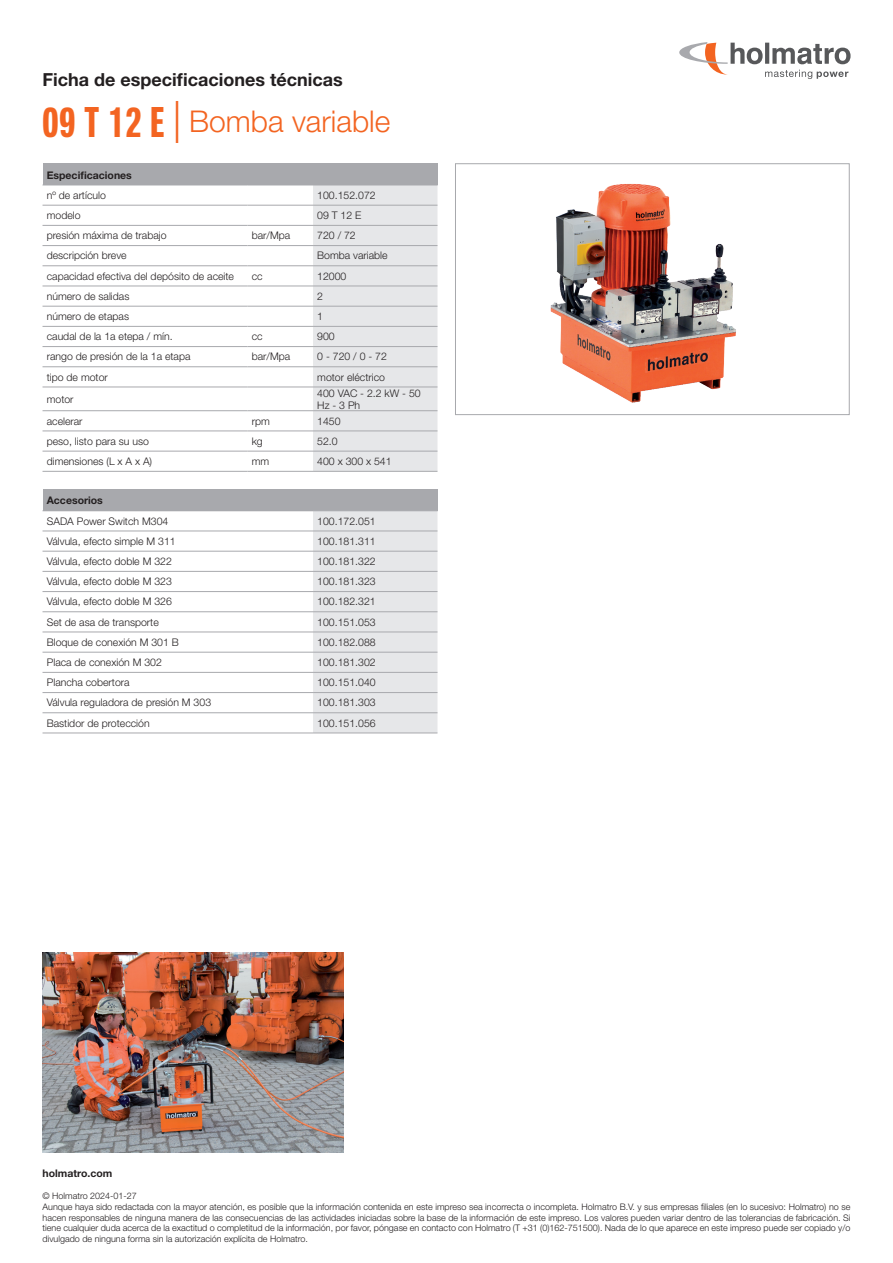
<style>
.page{position:relative;width:893px;height:1263px;background:#fff}
.page>*{position:absolute;margin:0;border:0;box-sizing:border-box;transform-origin:0 0}
.t1{font:300 30px "Helvetica Neue LT Std";color:#f36421}
.t2{font:700 18px "Helvetica Neue LT Std";color:#231f20}
.t3{font:300 10.5px/12px "Helvetica Neue LT Std";color:#231f20}
.t4{font:700 10.5px "Helvetica Neue LT Std";color:#231f20}
.t5{font:300 9px/10.8px "Helvetica Neue LT Std";color:#231f20}
.s1{font-family:"Neue Helvetica Pro 79 Cm";font-weight:700;font-size:42px}
.s2{font-size:42px}
</style>
<div class="page">
<svg style="left:679px;top:42px;width:171px;height:37px"></svg>
<div style="left:43px;top:164px;width:394px;height:21px;background:#a8a9ad"></div>
<svg style="left:313px;top:164px;width:125px;height:307px;background:#e0e1e3"></svg>
<hr style="left:43px;top:185px;width:204px;height:1px;background:#a8a9ad">
<hr style="left:247px;top:185px;width:66px;height:1px;background:#a8a9ad">
<hr style="left:313px;top:185px;width:125px;height:1px;background:#a8a9ad">
<hr style="left:43px;top:205px;width:204px;height:1px;background:#a8a9ad">
<hr style="left:247px;top:205px;width:66px;height:1px;background:#a8a9ad">
<hr style="left:313px;top:205px;width:124px;height:1px;background:#a8a9ad">
<hr style="left:43px;top:225px;width:204px;height:1px;background:#a8a9ad">
<hr style="left:247px;top:225px;width:66px;height:1px;background:#a8a9ad">
<hr style="left:313px;top:225px;width:124px;height:1px;background:#a8a9ad">
<hr style="left:43px;top:245px;width:204px;height:1px;background:#a8a9ad">
<hr style="left:247px;top:245px;width:66px;height:1px;background:#a8a9ad">
<hr style="left:313px;top:245px;width:124px;height:1px;background:#a8a9ad">
<hr style="left:43px;top:265px;width:204px;height:1px;background:#a8a9ad">
<hr style="left:247px;top:265px;width:66px;height:1px;background:#a8a9ad">
<hr style="left:313px;top:265px;width:124px;height:1px;background:#a8a9ad">
<hr style="left:43px;top:286px;width:204px;height:1px;background:#a8a9ad">
<hr style="left:247px;top:286px;width:66px;height:1px;background:#a8a9ad">
<hr style="left:313px;top:286px;width:124px;height:1px;background:#a8a9ad">
<hr style="left:43px;top:306px;width:204px;height:1px;background:#a8a9ad">
<hr style="left:247px;top:306px;width:66px;height:1px;background:#a8a9ad">
<hr style="left:313px;top:306px;width:124px;height:1px;background:#a8a9ad">
<hr style="left:43px;top:326px;width:204px;height:1px;background:#a8a9ad">
<hr style="left:247px;top:326px;width:66px;height:1px;background:#a8a9ad">
<hr style="left:313px;top:326px;width:124px;height:1px;background:#a8a9ad">
<hr style="left:43px;top:346px;width:204px;height:1px;background:#a8a9ad">
<hr style="left:247px;top:346px;width:66px;height:1px;background:#a8a9ad">
<hr style="left:313px;top:346px;width:124px;height:1px;background:#a8a9ad">
<hr style="left:43px;top:366px;width:204px;height:1px;background:#a8a9ad">
<hr style="left:247px;top:366px;width:66px;height:1px;background:#a8a9ad">
<hr style="left:313px;top:366px;width:124px;height:1px;background:#a8a9ad">
<hr style="left:43px;top:387px;width:204px;height:1px;background:#a8a9ad">
<hr style="left:247px;top:387px;width:66px;height:1px;background:#a8a9ad">
<hr style="left:313px;top:387px;width:124px;height:1px;background:#a8a9ad">
<hr style="left:43px;top:410px;width:204px;height:1px;background:#a8a9ad">
<hr style="left:247px;top:410px;width:66px;height:1px;background:#a8a9ad">
<hr style="left:313px;top:410px;width:124px;height:1px;background:#a8a9ad">
<hr style="left:43px;top:431px;width:204px;height:1px;background:#a8a9ad">
<hr style="left:247px;top:431px;width:66px;height:1px;background:#a8a9ad">
<hr style="left:313px;top:431px;width:124px;height:1px;background:#a8a9ad">
<hr style="left:43px;top:471px;width:204px;height:1px;background:#a8a9ad">
<hr style="left:43px;top:451px;width:204px;height:1px;background:#a8a9ad">
<hr style="left:247px;top:471px;width:66px;height:1px;background:#a8a9ad">
<hr style="left:247px;top:451px;width:66px;height:1px;background:#a8a9ad">
<hr style="left:313px;top:471px;width:124px;height:1px;background:#a8a9ad">
<hr style="left:313px;top:451px;width:124px;height:1px;background:#a8a9ad">
<div style="left:43px;top:489px;width:394px;height:22px;background:#a8a9ad"></div>
<svg style="left:313px;top:489px;width:125px;height:244px;background:#dfe0e2"></svg>
<hr style="left:313px;top:510px;width:125px;height:1px;background:#a8a9ad">
<hr style="left:43px;top:531px;width:270px;height:1px;background:#a8a9ad">
<hr style="left:313px;top:531px;width:124px;height:1px;background:#a8a9ad">
<hr style="left:43px;top:551px;width:270px;height:1px;background:#a8a9ad">
<hr style="left:313px;top:551px;width:124px;height:1px;background:#a8a9ad">
<hr style="left:43px;top:571px;width:270px;height:1px;background:#a8a9ad">
<hr style="left:313px;top:571px;width:124px;height:1px;background:#a8a9ad">
<hr style="left:43px;top:591px;width:270px;height:1px;background:#a8a9ad">
<hr style="left:313px;top:591px;width:124px;height:1px;background:#a8a9ad">
<hr style="left:43px;top:611px;width:270px;height:1px;background:#a8a9ad">
<hr style="left:313px;top:611px;width:124px;height:1px;background:#a8a9ad">
<hr style="left:43px;top:632px;width:270px;height:1px;background:#a8a9ad">
<hr style="left:313px;top:632px;width:124px;height:1px;background:#a8a9ad">
<hr style="left:43px;top:652px;width:270px;height:1px;background:#a8a9ad">
<hr style="left:313px;top:652px;width:124px;height:1px;background:#a8a9ad">
<hr style="left:43px;top:672px;width:270px;height:1px;background:#a8a9ad">
<hr style="left:313px;top:672px;width:124px;height:1px;background:#a8a9ad">
<hr style="left:43px;top:692px;width:270px;height:1px;background:#a8a9ad">
<hr style="left:313px;top:692px;width:124px;height:1px;background:#a8a9ad">
<hr style="left:43px;top:733px;width:270px;height:1px;background:#a8a9ad">
<hr style="left:43px;top:712px;width:270px;height:1px;background:#a8a9ad">
<hr style="left:313px;top:733px;width:124px;height:1px;background:#a8a9ad">
<hr style="left:313px;top:712px;width:124px;height:1px;background:#a8a9ad">
<img style="left:43px;top:952px;width:300px;height:200px">
<img style="left:550px;top:183px;width:186px;height:220px">
<div style="left:455px;top:164px;width:394px;height:251px;border:1px solid #a8a9ad"></div>
<h2 class="t2" style="left:43px;top:68px;width:302px">Ficha de especificaciones técnicas</h2>
<h1 class="t1" style="left:43px;top:103px;width:349px"><span class="s1">09 T 12 E</span> <span class="s2">|</span> Bomba variable</h1>
<p class="t4" style="left:47px;top:168px;width:87px">Especificaciones</p>
<p class="t3" style="left:47px;top:189px;width:61px">nº de artículo</p>
<p class="t3" style="left:317px;top:189px;width:60px">100.152.072</p>
<p class="t3" style="left:47px;top:209px;width:35px">modelo</p>
<p class="t3" style="left:317px;top:209px;width:46px">09 T 12 E</p>
<p class="t3" style="left:47px;top:229px;width:121px">presión máxima de trabajo</p>
<p class="t3" style="left:252px;top:229px;width:40px">bar/Mpa</p>
<p class="t3" style="left:317px;top:229px;width:40px">720 / 72</p>
<p class="t3" style="left:47px;top:249px;width:81px">descripción breve</p>
<p class="t3" style="left:317px;top:249px;width:72px">Bomba variable</p>
<p class="t3" style="left:47px;top:270px;width:189px">capacidad efectiva del depósito de aceite</p>
<p class="t3" style="left:252px;top:270px;width:12px">cc</p>
<p class="t3" style="left:317px;top:270px;width:31px">12000</p>
<p class="t3" style="left:47px;top:290px;width:84px">número de salidas</p>
<p class="t3" style="left:317px;top:290px;width:7px">2</p>
<p class="t3" style="left:47px;top:310px;width:84px">número de etapas</p>
<p class="t3" style="left:317px;top:310px;width:7px">1</p>
<p class="t3" style="left:47px;top:330px;width:127px">caudal de la 1a etepa / mín.</p>
<p class="t3" style="left:252px;top:330px;width:12px">cc</p>
<p class="t3" style="left:317px;top:330px;width:19px">900</p>
<p class="t3" style="left:47px;top:350px;width:145px">rango de presión de la 1a etapa</p>
<p class="t3" style="left:252px;top:350px;width:40px">bar/Mpa</p>
<p class="t3" style="left:317px;top:350px;width:71px">0 - 720 / 0 - 72</p>
<p class="t3" style="left:47px;top:371px;width:63px">tipo de motor</p>
<p class="t3" style="left:317px;top:371px;width:69px">motor eléctrico</p>
<p class="t3" style="left:47px;top:393px;width:28px">motor</p>
<p class="t3" style="left:317px;top:387px;width:105px">400 VAC - 2.2 kW - 50<br>Hz - 3 Ph</p>
<p class="t3" style="left:47px;top:415px;width:37px">acelerar</p>
<p class="t3" style="left:252px;top:415px;width:20px">rpm</p>
<p class="t3" style="left:317px;top:415px;width:25px">1450</p>
<p class="t3" style="left:47px;top:435px;width:104px">peso, listo para su uso</p>
<p class="t3" style="left:252px;top:435px;width:13px">kg</p>
<p class="t3" style="left:317px;top:435px;width:22px">52.0</p>
<p class="t3" style="left:47px;top:455px;width:107px">dimensiones (L x A x A)</p>
<p class="t3" style="left:252px;top:455px;width:19px">mm</p>
<p class="t3" style="left:317px;top:455px;width:76px">400 x 300 x 541</p>
<p class="t4" style="left:47px;top:494px;width:58px">Accesorios</p>
<p class="t3" style="left:47px;top:515px;width:123px">SADA Power Switch M304</p>
<p class="t3" style="left:317px;top:515px;width:60px">100.172.051</p>
<p class="t3" style="left:47px;top:535px;width:130px">Válvula, efecto simple M 311</p>
<p class="t3" style="left:317px;top:535px;width:60px">100.181.311</p>
<p class="t3" style="left:47px;top:555px;width:127px">Válvula, efecto doble M 322</p>
<p class="t3" style="left:317px;top:555px;width:60px">100.181.322</p>
<p class="t3" style="left:47px;top:575px;width:127px">Válvula, efecto doble M 323</p>
<p class="t3" style="left:317px;top:575px;width:60px">100.181.323</p>
<p class="t3" style="left:47px;top:595px;width:127px">Válvula, efecto doble M 326</p>
<p class="t3" style="left:317px;top:595px;width:60px">100.182.321</p>
<p class="t3" style="left:47px;top:616px;width:114px">Set de asa de transporte</p>
<p class="t3" style="left:317px;top:616px;width:60px">100.151.053</p>
<p class="t3" style="left:47px;top:636px;width:134px">Bloque de conexión M 301 B</p>
<p class="t3" style="left:317px;top:636px;width:60px">100.182.088</p>
<p class="t3" style="left:47px;top:656px;width:117px">Placa de conexión M 302</p>
<p class="t3" style="left:317px;top:656px;width:60px">100.181.302</p>
<p class="t3" style="left:47px;top:676px;width:84px">Plancha cobertora</p>
<p class="t3" style="left:317px;top:676px;width:60px">100.151.040</p>
<p class="t3" style="left:47px;top:696px;width:166px">Válvula reguladora de presión M 303</p>
<p class="t3" style="left:317px;top:696px;width:60px">100.181.303</p>
<p class="t3" style="left:47px;top:717px;width:104px">Bastidor de protección</p>
<p class="t3" style="left:317px;top:717px;width:60px">100.151.056</p>
<p class="t4" style="left:43px;top:1167px;width:71px">holmatro.com</p>
<p class="t5" style="left:43px;top:1190px;width:809px">© Holmatro 2024-01-27<br>Aunque haya sido redactada con la mayor atención, es posible que la información contenida en este impreso sea incorrecta o incompleta. Holmatro B.V. y sus empresas filiales (en lo sucesivo: Holmatro) no se hacen responsables de ninguna manera de las consecuencias de las actividades iniciadas sobre la base de la información de este impreso. Los valores pueden variar dentro de las tolerancias de fabricación. Si tiene cualquier duda acerca de la exactitud o completitud de la información, por favor, póngase en contacto con Holmatro (T +31 (0)162-751500). Nada de lo que aparece en este impreso puede ser copiado y/o divulgado de ninguna forma sin la autorización explícita de Holmatro.</p>
</div>
